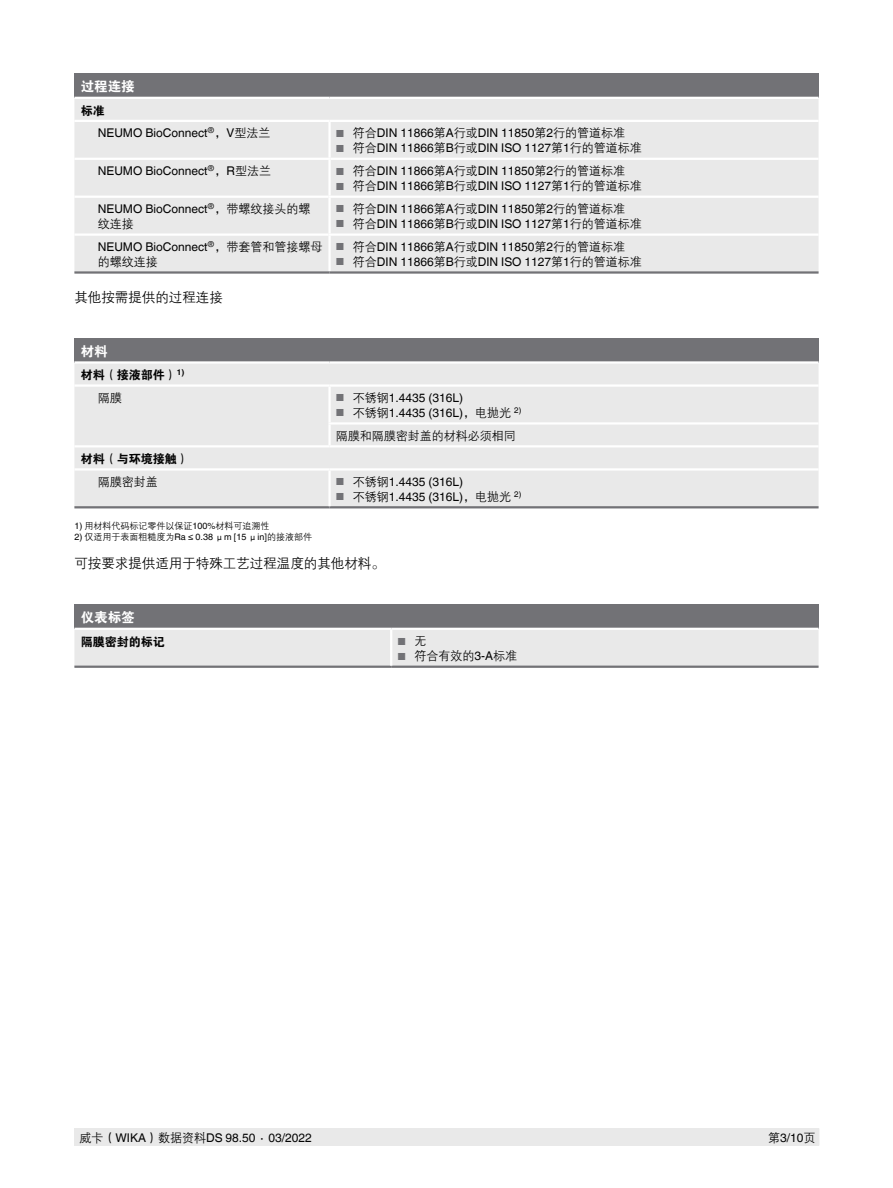
<style>
.page{position:relative;width:893px;height:1188px;background:#fff}
.page>*{position:absolute;margin:0;border:0;box-sizing:border-box;transform-origin:0 0}
.t1{font:13.5px "FZZDXJW GB1 0";color:#030303}
.t2{font:13.5px "FZDHTJW GB1 0";color:#fff}
.t3{font:12px "Helvetica World";color:#030303}
.t4{font:12px "FZZDXJW GB1 0";color:#030303}
.t5{font:12px "FZDHTJW GB1 0";color:#030303}
.t6{font:10.2px "Helvetica World";color:#727276}
.t7{font:9px "FZZDXJW GB1 0";color:#030303}
.s1{font-family:"FZZDXJW GB1 0"}
.s2{font-size:10.2px;color:#727276}
.s3{font-family:"Helvetica World"}
.s4{font-family:"FZZDXJW GB1 0";font-size:12px;color:#030303}
.s5{font-family:"Helvetica World";font-size:10.2px;color:#727276}
</style>
<div class="page">
<div style="left:75px;top:1128px;width:744px;height:17px;background:#e9e9e9"></div>
<div style="left:74px;top:73px;width:745px;height:25px;background:#727276"></div>
<div style="left:74px;top:99px;width:745px;height:172px;background:#e9e9e9"></div>
<hr style="left:74px;top:158px;width:257px;height:2px;background:#fff">
<hr style="left:74px;top:196px;width:254px;height:2px;background:#fff">
<hr style="left:328px;top:160px;width:3px;height:36px;background:#fff">
<hr style="left:328px;top:198px;width:3px;height:35px;background:#fff">
<hr style="left:328px;top:236px;width:3px;height:35px;background:#fff">
<hr style="left:74px;top:271px;width:256px;height:3px;background:#727276">
<hr style="left:330px;top:271px;width:489px;height:3px;background:#727276">
<hr style="left:331px;top:158px;width:488px;height:2px;background:#fff">
<hr style="left:328px;top:122px;width:3px;height:36px;background:#fff">
<hr style="left:74px;top:97px;width:256px;height:2px;background:#fff">
<hr style="left:330px;top:97px;width:489px;height:2px;background:#fff">
<hr style="left:74px;top:120px;width:256px;height:2px;background:#fff">
<hr style="left:330px;top:120px;width:489px;height:2px;background:#fff">
<hr style="left:328px;top:196px;width:491px;height:2px;background:#fff">
<hr style="left:74px;top:233px;width:254px;height:3px;background:#fff">
<hr style="left:328px;top:233px;width:491px;height:3px;background:#fff">
<div style="left:74px;top:338px;width:745px;height:24px;background:#727276"></div>
<div style="left:74px;top:364px;width:745px;height:142px;background:#e9e9e9"></div>
<hr style="left:328px;top:422px;width:491px;height:3px;background:#fff">
<hr style="left:74px;top:361px;width:256px;height:3px;background:#fff">
<hr style="left:330px;top:361px;width:489px;height:3px;background:#fff">
<hr style="left:74px;top:506px;width:256px;height:2px;background:#727276">
<hr style="left:330px;top:506px;width:489px;height:2px;background:#727276">
<hr style="left:74px;top:384px;width:256px;height:3px;background:#fff">
<hr style="left:328px;top:387px;width:3px;height:35px;background:#fff">
<hr style="left:328px;top:425px;width:3px;height:20px;background:#fff">
<hr style="left:74px;top:445px;width:256px;height:2px;background:#fff">
<hr style="left:330px;top:445px;width:489px;height:2px;background:#fff">
<hr style="left:330px;top:384px;width:489px;height:3px;background:#fff">
<hr style="left:74px;top:468px;width:256px;height:3px;background:#fff">
<hr style="left:330px;top:468px;width:489px;height:3px;background:#fff">
<hr style="left:328px;top:471px;width:3px;height:35px;background:#fff">
<div style="left:74px;top:604px;width:745px;height:25px;background:#727276"></div>
<div style="left:74px;top:630px;width:745px;height:36px;background:#e9e9e9"></div>
<hr style="left:74px;top:666px;width:317px;height:2px;background:#727276">
<hr style="left:391px;top:666px;width:428px;height:2px;background:#727276">
<hr style="left:74px;top:628px;width:317px;height:2px;background:#fff">
<hr style="left:391px;top:628px;width:428px;height:2px;background:#fff">
<hr style="left:390px;top:630px;width:2px;height:36px;background:#fff">
<p class="t2" style="left:81px;top:79px;width:55px">过程连接</p>
<p class="t5" style="left:81px;top:104px;width:25px">标准</p>
<p class="t3" style="left:98px;top:126px;width:174px">NEUMO BioConnect<sup>®</sup><span class="s1">，</span>V<span class="s1">型法兰</span></p>
<p class="t3" style="left:336px;top:126px;width:291px"><span class="s2">■</span> <span class="s1">符合</span>DIN 11866<span class="s1">第</span>A<span class="s1">行或</span>DIN 11850<span class="s1">第</span>2<span class="s1">行的管道标准</span></p>
<p class="t3" style="left:336px;top:141px;width:307px"><span class="s2">■</span> <span class="s1">符合</span>DIN 11866<span class="s1">第</span>B<span class="s1">行或</span>DIN ISO 1127<span class="s1">第</span>1<span class="s1">行的管道标准</span></p>
<p class="t3" style="left:98px;top:164px;width:175px">NEUMO BioConnect<sup>®</sup><span class="s1">，</span>R<span class="s1">型法兰</span></p>
<p class="t3" style="left:336px;top:164px;width:291px"><span class="s2">■</span> <span class="s1">符合</span>DIN 11866<span class="s1">第</span>A<span class="s1">行或</span>DIN 11850<span class="s1">第</span>2<span class="s1">行的管道标准</span></p>
<p class="t3" style="left:336px;top:179px;width:307px"><span class="s2">■</span> <span class="s1">符合</span>DIN 11866<span class="s1">第</span>B<span class="s1">行或</span>DIN ISO 1127<span class="s1">第</span>1<span class="s1">行的管道标准</span></p>
<p class="t3" style="left:98px;top:202px;width:214px">NEUMO BioConnect<sup>®</sup><span class="s1">，带螺纹接头的螺</span></p>
<p class="t4" style="left:98px;top:218px;width:37px">纹连接</p>
<p class="t3" style="left:336px;top:202px;width:291px"><span class="s2">■</span> <span class="s1">符合</span>DIN 11866<span class="s1">第</span>A<span class="s1">行或</span>DIN 11850<span class="s1">第</span>2<span class="s1">行的管道标准</span></p>
<p class="t3" style="left:336px;top:217px;width:307px"><span class="s2">■</span> <span class="s1">符合</span>DIN 11866<span class="s1">第</span>B<span class="s1">行或</span>DIN ISO 1127<span class="s1">第</span>1<span class="s1">行的管道标准</span></p>
<p class="t3" style="left:98px;top:240px;width:226px">NEUMO BioConnect<sup>®</sup><span class="s1">，带套管和管接螺母</span></p>
<p class="t4" style="left:98px;top:256px;width:61px">的螺纹连接</p>
<p class="t1" style="left:74px;top:290px;width:150px">其他按需提供的过程连接</p>
<p class="t3" style="left:336px;top:240px;width:291px"><span class="s2">■</span> <span class="s1">符合</span>DIN 11866<span class="s1">第</span>A<span class="s1">行或</span>DIN 11850<span class="s1">第</span>2<span class="s1">行的管道标准</span></p>
<p class="t3" style="left:336px;top:255px;width:307px"><span class="s2">■</span> <span class="s1">符合</span>DIN 11866<span class="s1">第</span>B<span class="s1">行或</span>DIN ISO 1127<span class="s1">第</span>1<span class="s1">行的管道标准</span></p>
<p class="t2" style="left:81px;top:344px;width:28px">材料</p>
<p class="t5" style="left:81px;top:368px;width:105px">材料（接液部件）<sup>1)</sup></p>
<p class="t4" style="left:98px;top:392px;width:25px">隔膜</p>
<p class="t3" style="left:336px;top:391px;width:129px"><span class="s2">■</span> <span class="s1">不锈钢</span>1.4435 (316L)</p>
<p class="t3" style="left:336px;top:406px;width:187px"><span class="s2">■</span> <span class="s1">不锈钢</span>1.4435 (316L)<span class="s1">，电抛光</span> <sup>2)</sup></p>
<p class="t4" style="left:336px;top:429px;width:181px">隔膜和隔膜密封盖的材料必须相同</p>
<p class="t5" style="left:81px;top:452px;width:109px">材料（与环境接触）</p>
<p class="t4" style="left:98px;top:475px;width:61px">隔膜密封盖</p>
<p class="t3" style="left:336px;top:475px;width:129px"><span class="s2">■</span> <span class="s1">不锈钢</span>1.4435 (316L)</p>
<p class="t3" style="left:336px;top:490px;width:187px"><span class="s2">■</span> <span class="s1">不锈钢</span>1.4435 (316L)<span class="s1">，电抛光</span> <sup>2)</sup></p>
<p class="t7" style="left:74px;top:522px;width:197px"><span class="s3">1)</span> 用材料代码标记零件以保证<span class="s3">100%</span>材料可追溯性</p>
<p class="t7" style="left:74px;top:532px;width:239px"><span class="s3">2)</span> 仅适用于表面粗糙度为<span class="s3">Ra ≤ 0.38</span> μ<span class="s3">m [15</span> μ<span class="s3">in]</span>的接液部件</p>
<p class="t1" style="left:74px;top:557px;width:312px">可按要求提供适用于特殊工艺过程温度的其他材料。</p>
<p class="t2" style="left:81px;top:610px;width:55px">仪表标签</p>
<p class="t5" style="left:81px;top:635px;width:85px">隔膜密封的标记</p>
<p class="t6" style="left:398px;top:635px;width:31px">■ <span class="s4">无</span></p>
<p class="t4" style="left:398px;top:650px;width:121px"><span class="s5">■</span> 符合有效的<span class="s3">3-A</span>标准</p>
<p class="t3" style="left:80px;top:1131px;width:234px"><span class="s1">威卡（</span>WIKA<span class="s1">）数据资料</span>DS 98.50 ∙ 03/2022</p>
<p class="t3" style="left:768px;top:1131px;width:49px"><span class="s1">第</span>3/10<span class="s1">页</span></p>
</div>
